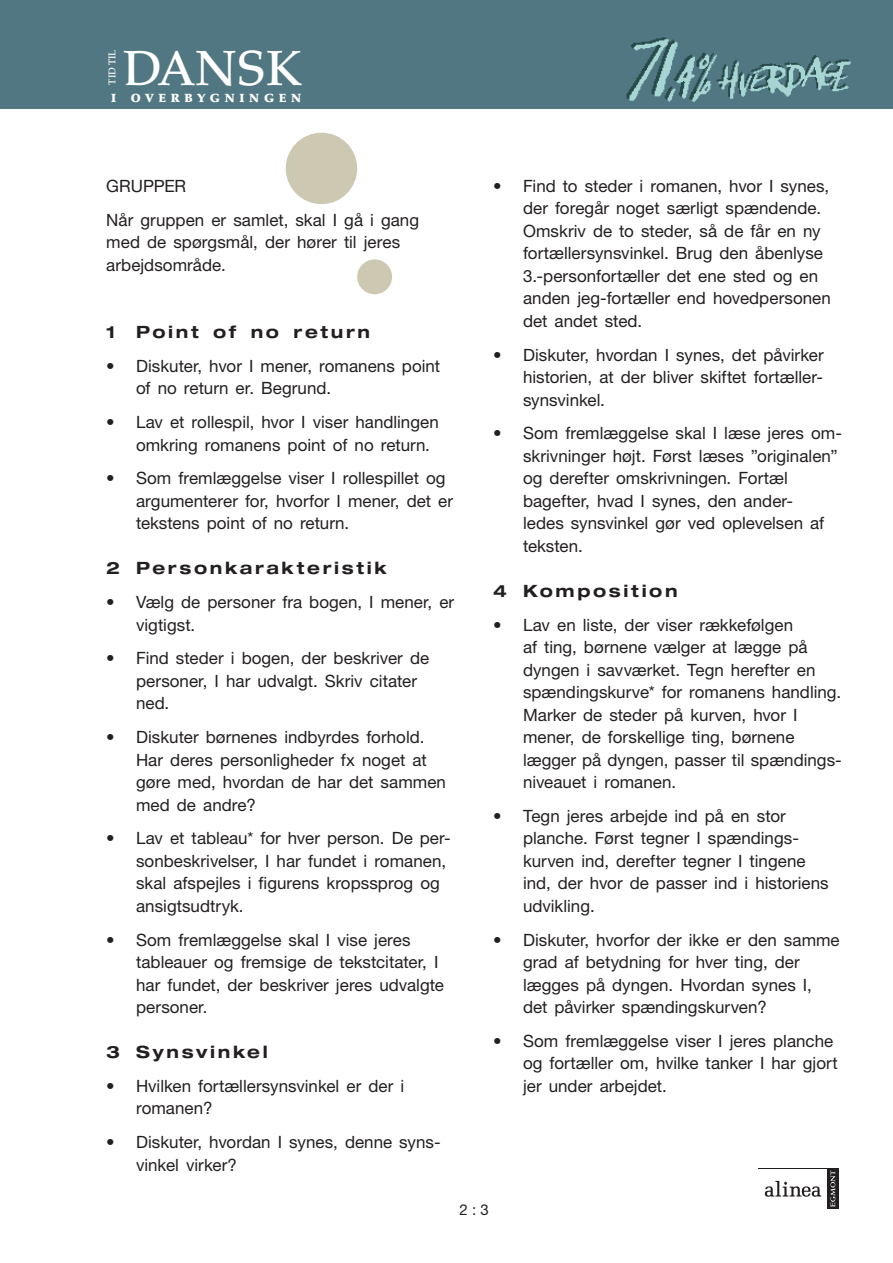
<style>
.page{position:relative;width:893px;height:1263px;background:#fff}
.page>*{position:absolute;margin:0;border:0;box-sizing:border-box;transform-origin:0 0}
.t1{font:500 49.2px "Palatino";color:#fff}
.t2{font:16.95px/22.5px "Helvetica Neue";color:#231f20}
.t3{font:700 expanded 16.95px "Helvetica Neue";letter-spacing:.155em;color:#231f20}
.t4{font:15px "Helvetica Neue";color:#231f20}
.t5{font:900 11.85px "Palatino";letter-spacing:.395em;color:#fff}
.t6{font:500 9.9px "Palatino";color:#fff}
</style>
<div class="page">
<div style="left:758px;top:1168px;width:81px;height:41px;background:#231f20"></div>
<div style="left:758px;top:1169px;width:69px;height:39px;background:#fff"></div>
<svg style="left:830px;top:1170px;width:5px;height:37px"></svg>
<svg style="left:765px;top:1181px;width:56px;height:16px"></svg>
<div style="left:0;top:0;width:893px;height:109px;background:#517882"></div>
<img style="left:626px;top:37px;width:92px;height:65px">
<img style="left:718px;top:55px;width:133px;height:44px">
<div style="left:286px;top:133px;width:71px;height:71px;background:#cdc8b2;border-radius:50%"></div>
<div style="left:357px;top:259px;width:35px;height:35px;background:#cdc8b2;border-radius:50%"></div>
<p class="t6" style="left:106px;top:85px;width:36px;rotate:-90deg">TID TIL</p>
<h1 class="t1" style="left:123px;top:39px;width:181px">DANSK</h1>
<p class="t5" style="left:111px;top:91px;width:192px">I OVERBYGNINGEN</p>
<p class="t2" style="left:106px;top:169px;width:314px;line-height:33.8px">GRUPPER<br>Når gruppen er samlet, skal I gå i gang</p>
<p class="t2" style="left:106px;top:231px;width:295px">med de spørgsmål, der hører til jeres arbejdsområde.</p>
<p class="t3" style="left:106px;top:321px;width:265px">1 Point of no return</p>
<p class="t2" style="left:136px;top:354px;width:306px;text-indent:-30px">• Diskuter, hvor I mener, romanens point of no return er. Begrund.</p>
<p class="t2" style="left:136px;top:411px;width:304px;text-indent:-30px">• Lav et rollespil, hvor I viser handlingen omkring romanens point of no return.</p>
<p class="t2" style="left:136px;top:467px;width:319px;text-indent:-30px">• Som fremlæggelse viser I rollespillet og argumenterer for, hvorfor I mener, det er tekstens point of no return.</p>
<p class="t3" style="left:106px;top:558px;width:282px">2 Personkarakteristik</p>
<p class="t2" style="left:136px;top:591px;width:320px;text-indent:-30px">• Vælg de personer fra bogen, I mener, er vigtigst.</p>
<p class="t2" style="left:136px;top:647px;width:295px;text-indent:-30px">• Find steder i bogen, der beskriver de personer, I har udvalgt. Skriv citater ned.</p>
<p class="t2" style="left:136px;top:726px;width:311px;text-indent:-30px">• Diskuter børnenes indbyrdes forhold.<br>Har deres personligheder fx noget at gøre med, hvordan de har det sammen med de andre?</p>
<p class="t2" style="left:136px;top:827px;width:316px;text-indent:-30px">• Lav et tableau* for hver person. De per&shy;sonbeskrivelser, I har fundet i romanen, skal afspejles i figurens kropssprog og ansigtsudtryk.</p>
<p class="t2" style="left:136px;top:928px;width:309px;text-indent:-30px">• Som fremlæggelse skal I vise jeres tableauer og fremsige de tekstcitater, I har fundet, der beskriver jeres udvalgte personer.</p>
<p class="t3" style="left:106px;top:1041px;width:163px">3 Synsvinkel</p>
<p class="t2" style="left:136px;top:1074px;width:270px;text-indent:-30px">• Hvilken fortællersynsvinkel er der i romanen?</p>
<p class="t2" style="left:136px;top:1131px;width:306px;text-indent:-30px">• Diskuter, hvordan I synes, denne syns&shy;vinkel virker?</p>
<p class="t2" style="left:523px;top:174px;width:309px;text-indent:-30px">• Find to steder i romanen, hvor I synes, der foregår noget særligt spændende.<br>Omskriv de to steder, så de får en ny fortællersynsvinkel. Brug den åbenlyse 3.-personfortæller det ene sted og en anden jeg-fortæller end hovedpersonen det andet sted.</p>
<p class="t2" style="left:523px;top:343px;width:302px;text-align:justify;text-indent:-30px">• Diskuter, hvordan I synes, det påvirker historien, at der bliver skiftet fortæller&shy;synsvinkel.</p>
<p class="t2" style="left:523px;top:422px;width:320px;text-indent:-30px">• Som fremlæggelse skal I læse jeres om&shy;skrivninger højt. Først læses ”originalen” og derefter omskrivningen. Fortæl bagefter, hvad I synes, den ander-<br>ledes synsvinkel gør ved oplevelsen af teksten.</p>
<p class="t3" style="left:493px;top:580px;width:186px">4 Komposition</p>
<p class="t2" style="left:523px;top:613px;width:320px;text-indent:-30px">• Lav en liste, der viser rækkefølgen<br>af ting, børnene vælger at lægge på dyngen i savværket. Tegn herefter en spændingskurve* for romanens handling.<br>Marker de steder på kurven, hvor I mener, de forskellige ting, børnene lægger på dyngen, passer til spændings&shy;niveauet i romanen.</p>
<p class="t2" style="left:523px;top:804px;width:307px;text-indent:-30px">• Tegn jeres arbejde ind på en stor planche. Først tegner I spændings&shy;kurven ind, derefter tegner I tingene ind, der hvor de passer ind i historiens udvikling.</p>
<p class="t2" style="left:523px;top:928px;width:318px;text-indent:-30px">• Diskuter, hvorfor der ikke er den samme grad af betydning for hver ting, der lægges på dyngen. Hvordan synes I, det påvirker spændingskurven?</p>
<p class="t2" style="left:523px;top:1029px;width:316px;text-indent:-30px">• Som fremlæggelse viser I jeres planche og fortæller om, hvilke tanker I har gjort jer under arbejdet.</p>
<p class="t4" style="left:459px;top:1201px;width:31px">2 : 3</p>
</div>
